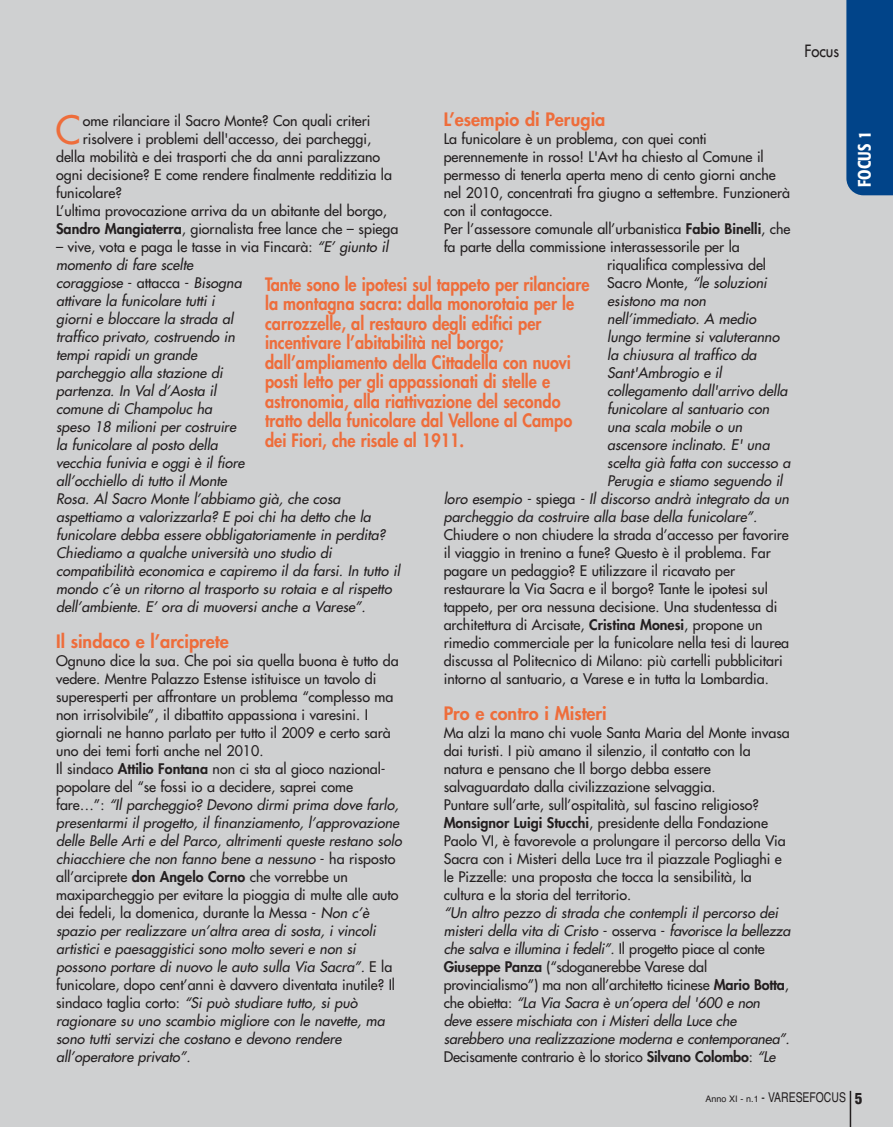
<style>
.page{position:relative;width:893px;height:1127px;background:#cfd0d1}
.page>*{position:absolute;margin:0;border:0;box-sizing:border-box;transform-origin:0 0}
.t1{font:38.1px "Futura";color:#ee6d3b}
.t2{font:800 18px/19.5px "Futura";color:#ee6d3b;scale:.9 1}
.t3{font:800 18px "Futura";color:#ee6d3b}
.t4{font:500 condensed 18px "Formata";letter-spacing:.01em;color:#fff;scale:.9 1}
.t5{font:16.5px "Futura";color:#231f20;scale:.9 1}
.t6{font:14.25px/18px "Futura";color:#231f20}
.t7{font:italic 14.25px/18px "Futura";color:#231f20}
.t8{font:13.5px "Helvetica";color:#231f20;scale:.77 1}
.s1{font-weight:800}
.s2{font-style:normal}
.s3{font-weight:800;font-style:normal}
.s4{font-style:italic}
.s5{font-size:9px}
.s6{font-weight:900;font-stretch:condensed;font-size:15px}
</style>
<div class="page">
<div style="left:846px;top:0;width:47px;height:195px;background:#014489"></div>
<hr style="left:850px;top:1091px;width:1px;height:36px;background:#231f20">
<p class="t5" style="left:804px;top:43px;width:40px">Focus</p>
<p class="t3" style="left:444px;top:111px;width:163px">L’esempio di Perugia</p>
<p class="t6" style="left:444px;top:131px;width:265px">La funicolare è un problema, con quei conti</p>
<p class="t6" style="left:444px;top:149px;width:322px">perennemente in rosso! L'Avt ha chiesto al Comune il</p>
<p class="t6" style="left:444px;top:167px;width:333px">permesso di tenerla aperta meno di cento giorni anche</p>
<p class="t6" style="left:444px;top:185px;width:348px">nel 2010, concentrati fra giugno a settembre. Funzionerà</p>
<p class="t6" style="left:444px;top:203px;width:111px">con il contagocce.</p>
<p class="t6" style="left:444px;top:221px;width:348px">Per l’assessore comunale all’urbanistica <span class="s1">Fabio Binelli</span>, che</p>
<p class="t6" style="left:444px;top:239px;width:298px">fa parte della commissione interassessorile per la</p>
<p class="t6" style="left:607px;top:257px;width:160px">riqualifica complessiva del</p>
<p class="t7" style="left:607px;top:275px;width:164px"><span class="s2">Sacro Monte,</span> “le soluzioni</p>
<p class="t7" style="left:607px;top:293px;width:103px">esistono ma non</p>
<p class="t7" style="left:607px;top:311px;width:153px">nell’immediato. A medio</p>
<p class="t7" style="left:607px;top:329px;width:176px">lungo termine si valuteranno</p>
<p class="t7" style="left:607px;top:347px;width:153px">la chiusura al traffico da</p>
<p class="t7" style="left:607px;top:365px;width:119px">Sant'Ambrogio e il</p>
<p class="t7" style="left:607px;top:383px;width:184px">collegamento dall'arrivo della</p>
<p class="t7" style="left:607px;top:401px;width:166px">funicolare al santuario con</p>
<p class="t7" style="left:607px;top:419px;width:139px">una scala mobile o un</p>
<p class="t7" style="left:607px;top:437px;width:167px">ascensore inclinato. E' una</p>
<p class="t7" style="left:607px;top:455px;width:187px">scelta già fatta con successo a</p>
<p class="t7" style="left:607px;top:473px;width:179px">Perugia e stiamo seguendo il</p>
<p class="t7" style="left:444px;top:491px;width:349px">loro esempio - <span class="s2">s p i e g a</span> - Il discorso andrà integrato da un</p>
<p class="t7" style="left:444px;top:509px;width:317px">parcheggio da costruire alla base della funicolare”.</p>
<p class="t6" style="left:444px;top:527px;width:347px">Chiudere o non chiudere la strada d’accesso per favorire il viaggio in trenino a fune? Questo è il problema. Far pagare un pedaggio? E utilizzare il ricavato per restaurare la Via Sacra e il borgo? Tante le ipotesi sul tappeto, per ora nessuna decisione. Una studentessa di architettura di Arcisate, <span class="s1">Cristina Monesi</span>, propone un rimedio commerciale per la funicolare nella tesi di laurea discussa al Politecnico di Milano: più cartelli pubblicitari intorno al santuario, a Varese e in tutta la Lombardia.</p>
<p class="t3" style="left:444px;top:705px;width:165px">Pro e contro i Misteri</p>
<p class="t6" style="left:444px;top:725px;width:347px">Ma alzi la mano chi vuole Santa Maria del Monte invasa dai turisti. I più amano il silenzio, il contatto con la natura e pensano che Il borgo debba essere salvaguardato dalla civilizzazione selvaggia.<br>Puntare sull’arte, sull’ospitalità, sul fascino religioso?<br><span class="s1">Monsignor Luigi Stucchi</span>, presidente della Fondazione Paolo VI, è favorevole a prolungare il percorso della Via Sacra con i Misteri della Luce tra il piazzale Pogliaghi e le Pizzelle: una proposta che tocca la sensibilità, la cultura e la storia del territorio.</p>
<p class="t7" style="left:444px;top:905px;width:351px">“Un altro pezzo di strada che contempli il percorso dei misteri della vita di Cristo <span class="s2">- o s s e rva -</span> favorisce la bellezza che salva e illumina i fedeli”. <span class="s2">Il progetto piace al conte </span><span class="s3">Giuseppe Panza</span> <span class="s2">(“sdoganerebbe Varese dal provincialismo”) ma non all’architetto ticinese</span> <span class="s3">Mario Botta</span><span class="s2">, c h e o b i e tta :</span> “La Via Sacra è un’opera del '600 e non deve essere mischiata con i Misteri della Luce che sarebbero una realizzazione moderna e contemporanea”.<br><span class="s2">Decisamente contrario è lo storico</span> <span class="s3">Silvano Colombo</span><span class="s2">:</span> “Le</p>
<h1 class="t1" style="left:55px;top:111px;width:27px">C</h1>
<p class="t6" style="left:83px;top:113px;width:289px">ome rilanciare il Sacro Monte? Con quali criteri</p>
<p class="t6" style="left:83px;top:131px;width:290px">risolvere i problemi dell'accesso, dei parcheggi,</p>
<p class="t6" style="left:56px;top:149px;width:326px">della mobilità e dei trasporti che da anni paralizzano</p>
<p class="t6" style="left:56px;top:167px;width:337px">ogni decisione? E come rendere finalmente redditizia la</p>
<p class="t6" style="left:56px;top:185px;width:67px">funicolare?</p>
<p class="t6" style="left:56px;top:203px;width:332px">L’ultima provocazione arriva da un abitante del borgo,</p>
<p class="t6" style="left:56px;top:221px;width:344px"><span class="s1">Sandro Mangiaterra</span>, giornalista free lance che – spiega</p>
<p class="t7" style="left:56px;top:239px;width:348px"><span class="s2">– vive, vota e paga le tasse in via Fincarà:</span> “E’ giunto il momento di fare scelte<br>coraggiose <span class="s2">- a t t a c c a -</span> Bisogna<br>attivare la funicolare tutti i<br>giorni e bloccare la strada al<br>traffico privato, costruendo in<br>tempi rapidi un grande<br>parcheggio alla stazione di<br>partenza. In Val d’Aosta il<br>comune di Champoluc ha<br>speso 18 milioni per costruire<br>la funicolare al posto della<br>vecchia funivia e oggi è il fiore<br>all’occhiello di tutto il Monte<br>Rosa. Al Sacro Monte l’abbiamo già, che cosa aspettiamo a valorizzarla? E poi chi ha detto che la funicolare debba essere obbligatoriamente in perdita?<br>Chiediamo a qualche università uno studio di compatibilità economica e capiremo il da farsi. In tutto il mondo c’è un ritorno al trasporto su rotaia e al rispetto dell’ambiente. E’ ora di muoversi anche a Varese”.</p>
<p class="t3" style="left:56px;top:633px;width:174px">Il sindaco e l’arciprete</p>
<p class="t6" style="left:56px;top:653px;width:350px">Ognuno dice la sua. Che poi sia quella buona è tutto da vedere. Mentre Palazzo Estense istituisce un tavolo di superesperti per affrontare un problema “complesso ma non irrisolvibile”, il dibattito appassiona i varesini. I giornali ne hanno parlato per tutto il 2009 e certo sarà uno dei temi forti anche nel 2010.<br>Il sindaco <span class="s1">Attilio Fontana</span> non ci sta al gioco nazional&shy;popolare del “se fossi io a decidere, saprei come<br>fa re … ” : <span class="s4">“Il parcheggio? Devono dirmi prima dove farlo, presentarmi il progetto, il finanziamento, l’approvazione delle Belle Arti e del Parco, altrimenti queste restano solo chiacchiere che non fanno bene a nessuno</span> - h a r i s p o s to all’arciprete <span class="s1">don Angelo Corno</span> che vorrebbe un maxiparcheggio per evitare la pioggia di multe alle auto dei fedeli, la domenica, durante la Messa - <span class="s4">Non c’è spazio per realizzare un’altra area di sosta, i vincoli artistici e paesaggistici sono molto severi e non si possono portare di nuovo le auto sulla Via Sacra”.</span> E l a funicolare, dopo cent’anni è davvero diventata inutile? Il<br>s i n d a c o ta g l i a c o rto : <span class="s4">“Si può studiare tutto, si può ragionare su uno scambio migliore con le navette, ma sono tutti servizi che costano e devono rendere all’operatore privato”.</span></p>
<p class="t2" style="left:265px;top:276px;width:362px">Tante sono le ipotesi sul tappeto per rilanciare la montagna sacra: dalla monorotaia per le carrozzelle, al restauro degli edifici per incentivare l’abitabilità nel borgo; dall’ampliamento della Cittadella con nuovi posti letto per gli appassionati di stelle e astronomia, alla riattivazione del secondo tratto della funicolare dal Vellone al Campo dei Fiori, che risale al 1911.</p>
<p class="t4" style="left:857px;top:187px;width:63px;rotate:-90deg">FOCUS 1</p>
<p class="t8" style="left:705px;top:1093px;width:205px"><span class="s5">Anno XI - n.1</span> - VARESEFOCUS <span class="s6">5</span></p>
</div>
